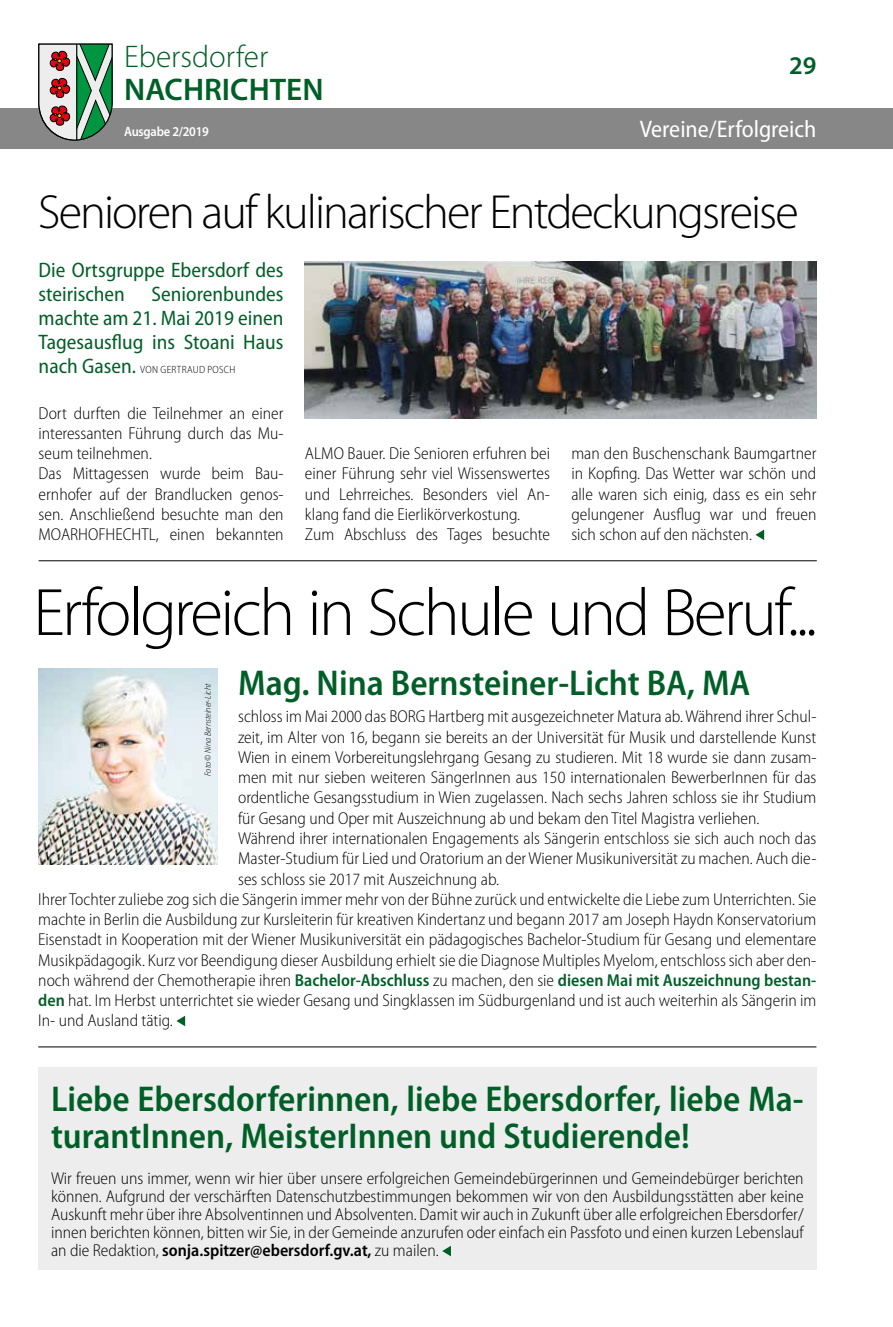
<style>
.page{position:relative;width:893px;height:1327px;background:#fff}
.page>*{position:absolute;margin:0;border:0;box-sizing:border-box;transform-origin:0 0}
.t1{font:300 67.5px "Myriad Pro";letter-spacing:-.04em;color:#000}
.t2{font:300 48.15px "Myriad Pro";letter-spacing:-.04em;color:#000}
.t3{font:600 semi-condensed 36px/37.5px "Myriad Pro";color:#005f27}
.t4{font:300 31.35px "Myriad Pro";color:#005f27}
.t5{font:600 31.35px "Myriad Pro";color:#005f27}
.t6{font:600 25.5px "Myriad Pro";color:#005f27}
.t7{font:semi-condensed 24px "Myriad Pro";color:#fff}
.t8{font:semi-condensed 21px/24px "Myriad Pro";color:#005f27}
.t9{font:300 semi-condensed 17.25px/20.2px "Myriad Pro";color:#000}
.t10{font:600 13.5px "Myriad Pro";letter-spacing:-.02em;color:#fff;scale:.93 1}
.t11{font:300 semi-condensed 10.5px "Myriad Pro";letter-spacing:.03em;color:#000}
.t12{font:italic 300 semi-condensed 9px "Myriad Pro";color:#000}
.s1{font-weight:400;font-size:21px;color:#005f27}
.s2{font-weight:600;color:#005f27}
.s3{font-weight:600}
</style>
<div class="page">
<div style="left:0;top:108px;width:893px;height:41px;background:#878787"></div>
<svg style="left:38px;top:43px;width:75px;height:98px;background:#8a9c89"></svg>
<svg style="left:755px;top:529px;width:9px;height:11px"></svg>
<img style="left:305px;top:261px;width:511px;height:158px">
<img style="left:38px;top:668px;width:179px;height:196px">
<hr style="left:39px;top:560px;width:778px;height:1px;background:#000">
<div style="left:38px;top:1066px;width:778px;height:203px;background:#ededed"></div>
<svg style="left:442px;top:1245px;width:9px;height:11px"></svg>
<svg style="left:176px;top:1015px;width:9px;height:11px"></svg>
<hr style="left:38px;top:1046px;width:778px;height:1px;background:#000">
<h3 class="t4" style="left:124px;top:39px;width:146px">Ebersdorfer</h3>
<h3 class="t5" style="left:124px;top:70px;width:201px">NACHRICHTEN</h3>
<p class="t10" style="left:124px;top:123px;width:93px">Ausgabe 2/2019</p>
<h3 class="t7" style="left:640px;top:116px;width:178px">Vereine/Erfolgreich</h3>
<h3 class="t6" style="left:789px;top:50px;width:29px">29</h3>
<h2 class="t2" style="left:38px;top:186px;width:762px">Senioren auf kulinarischer Entdeckungsreise</h2>
<p class="t8" style="left:39px;top:258px;width:246px">Die Ortsgruppe Ebersdorf des steirischen</p>
<p class="t8" style="left:39px;top:282px;width:246px;text-align:justify;text-indent:113px">Seniorenbundes machte am 21. Mai 2019 einen Tagesausflug ins Stoani Haus</p>
<p class="t11" style="left:39px;top:364px;width:198px"><span class="s1">nach Gasen.</span> VON GERTRAUD POSCH</p>
<p class="t9" style="left:39px;top:403px;width:247px">Dort durften die Teilnehmer an einer interessanten Führung durch das Mu&shy;seum teilnehmen.<br>Das Mittagessen wurde beim Bau&shy;ernhofer auf der Brandlucken genos&shy;sen. Anschließend besuchte man den<br>MOARHOFHECHTL, einen bekannten</p>
<p class="t9" style="left:305px;top:443px;width:247px">ALMO Bauer. Die Senioren erfuhren bei einer Führung sehr viel Wissenswertes und Lehrreiches. Besonders viel An&shy;klang fand die Eierlikörverkostung.<br>Zum Abschluss des Tages besuchte</p>
<p class="t9" style="left:571px;top:443px;width:247px;text-align:justify">man den Buschenschank Baumgartner in Kopfing. Das Wetter war schön und alle waren sich einig, dass es ein sehr gelungener Ausflug war und freuen sich schon auf den nächsten.</p>
<h1 class="t1" style="left:33px;top:575px;width:785px">Erfolgreich in Schule und Beruf...</h1>
<h3 class="t3" style="left:238px;top:664px;width:514px">Mag. Nina Bernsteiner-Licht BA, MA</h3>
<p class="t9" style="left:238px;top:707px;width:580px">schloss im Mai 2000 das BORG Hartberg mit ausgezeichneter Matura ab. Während ihrer Schul&shy;zeit, im Alter von 16, begann sie bereits an der Universität für Musik und darstellende Kunst Wien in einem Vorbereitungslehrgang Gesang zu studieren. Mit 18 wurde sie dann zusam&shy;men mit nur sieben weiteren SängerInnen aus 150 internationalen BewerberInnen für das ordentliche Gesangsstudium in Wien zugelassen. Nach sechs Jahren schloss sie ihr Studium für Gesang und Oper mit Auszeichnung ab und bekam den Titel Magistra verliehen.<br>Während ihrer internationalen Engagements als Sängerin entschloss sie sich auch noch das Master-Studium für Lied und Oratorium an der Wiener Musikuniversität zu machen. Auch die&shy;ses schloss sie 2017 mit Auszeichnung ab.</p>
<p class="t12" style="left:203px;top:776px;width:94px;rotate:-90deg">Foto © Nina Bernsteiner-Licht</p>
<p class="t9" style="left:38px;top:889px;width:780px;text-align:justify">Ihrer Tochter zuliebe zog sich die Sängerin immer mehr von der Bühne zurück und entwickelte die Liebe zum Unterrichten. Sie machte in Berlin die Ausbildung zur Kursleiterin für kreativen Kindertanz und begann 2017 am Joseph Haydn Konservatorium Eisenstadt in Kooperation mit der Wiener Musikuniversität ein pädagogisches Bachelor-Studium für Gesang und elementare Musikpädagogik. Kurz vor Beendigung dieser Ausbildung erhielt sie die Diagnose Multiples Myelom, entschloss sich aber den&shy;noch während der Chemotherapie ihren <span class="s2">Bachelor-Abschluss</span> zu machen, den sie <span class="s2">diesen Mai mit Auszeichnung bestan&shy;den</span> hat. Im Herbst unterrichtet sie wieder Gesang und Singklassen im Südburgenland und ist auch weiterhin als Sängerin im In- und Ausland tätig.</p>
<h3 class="t3" style="left:51px;top:1080px;width:754px">Liebe Ebersdorferinnen, liebe Ebersdorfer, liebe Ma&shy;turantInnen, MeisterInnen und Studierende!</h3>
<p class="t9" style="left:51px;top:1170px;width:754px;line-height:18px;text-align:justify">Wir freuen uns immer, wenn wir hier über unsere erfolgreichen Gemeindebürgerinnen und Gemeindebürger berichten können. Aufgrund der verschärften Datenschutzbestimmungen bekommen wir von den Ausbildungsstätten aber keine Auskunft mehr über ihre Absolventinnen und Absolventen. Damit wir auch in Zukunft über alle erfolgreichen Ebersdorfer/ innen berichten können, bitten wir Sie, in der Gemeinde anzurufen oder einfach ein Passfoto und einen kurzen Lebenslauf an die Redaktion, <span class="s3">sonja.spitzer@ebersdorf.gv.at,</span> zu mailen.</p>
</div>
